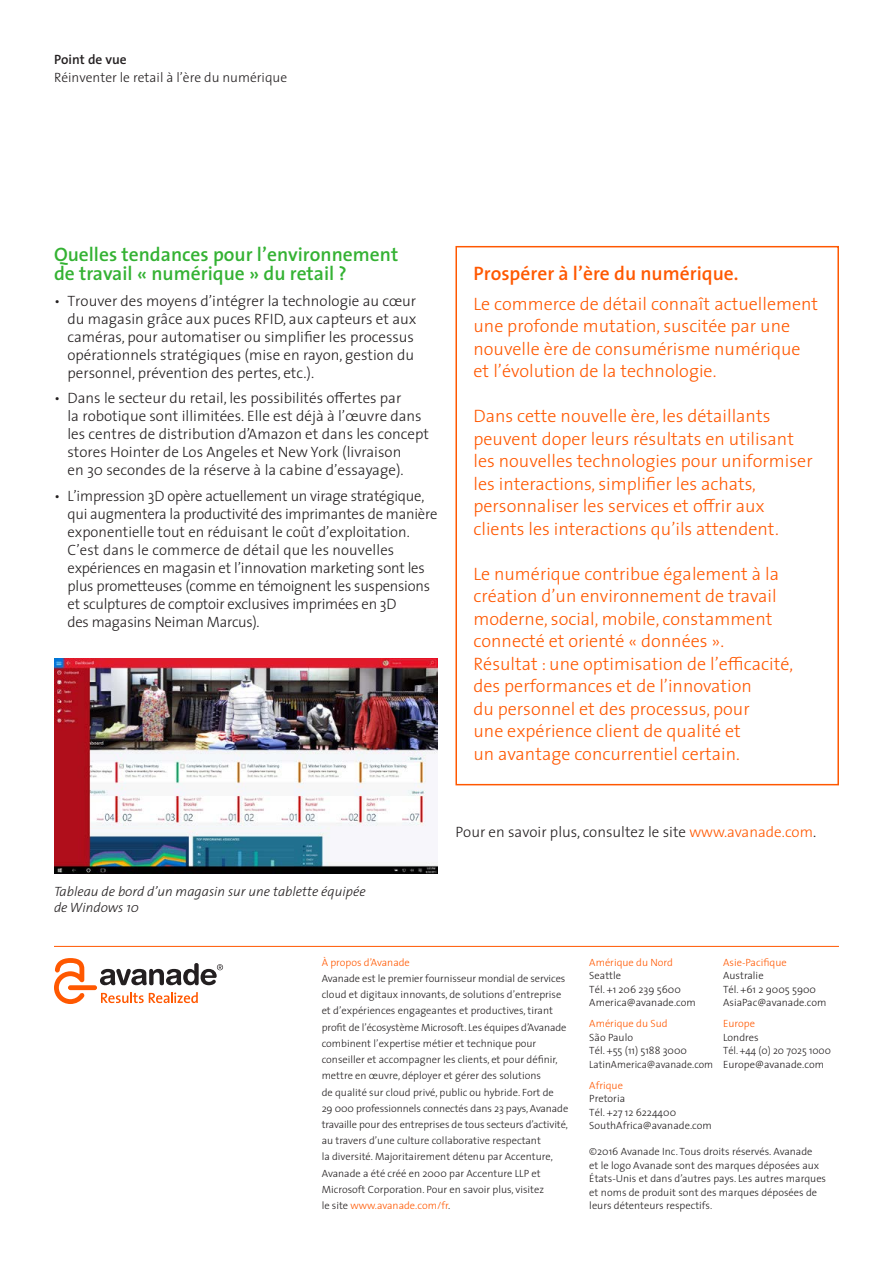
<style>
.page{position:relative;width:893px;height:1263px;background:#fff}
.page>*{position:absolute;margin:0;border:0;box-sizing:border-box;transform-origin:0 0}
.t1{font:600 19.5px/19.5px "The Sans";color:#34b233}
.t2{font:600 19.5px "The Sans";color:#ff5800}
.t3{font:300 18px/22.5px "The Sans";color:#ff5800}
.t4{font:300 15px/18px "The Sans";color:#231f20}
.t5{font:italic 300 13.5px/16.2px "The Sans";color:#231f20}
.t6{font:300 13.5px "The Sans";color:#231f20}
.t7{font:600 13.5px "The Sans";color:#231f20}
.t8{font:300 10.5px/16.2px "The Sans";color:#231f20}
.t9{font:300 10.5px "The Sans";color:#ff5800}
.s1{color:#ff5800}
</style>
<div class="page">
<hr style="left:54px;top:946px;width:785px;height:1px;background:#ff5800">
<svg style="left:100px;top:963px;width:123px;height:22px"></svg>
<div style="left:68px;top:985px;width:29px;height:5px;background:#ff5800;border-radius:2px"></div>
<svg style="left:54px;top:958px;width:31px;height:46px"></svg>
<svg style="left:101px;top:992px;width:97px;height:11px"></svg>
<img style="left:54px;top:658px;width:383px;height:216px">
<div style="left:455px;top:246px;width:384px;height:539px;border:2px solid #ff5800"></div>
<p class="t7" style="left:54px;top:48px;width:74px">Point de vue</p>
<p class="t6" style="left:54px;top:66px;width:235px">Réinventer le retail à l’ère du numérique</p>
<h1 class="t1" style="left:54px;top:244px;width:346px">Quelles tendances pour l’environnement de travail « numérique » du retail ?</h1>
<p class="t4" style="left:68px;top:291px;width:351px;text-indent:-14px">• Trouver des moyens d’intégrer la technologie au cœur du magasin grâce aux puces RFID, aux capteurs et aux caméras, pour automatiser ou simplifier les processus opérationnels stratégiques (mise en rayon, gestion du personnel, prévention des pertes, etc.).</p>
<p class="t4" style="left:68px;top:388px;width:363px;text-indent:-14px">• Dans le secteur du retail, les possibilités offertes par<br>la robotique sont illimitées. Elle est déjà à l’œuvre dans les centres de distribution d’Amazon et dans les concept stores Hointer de Los Angeles et New York (livraison<br>en 30 secondes de la réserve à la cabine d’essayage).</p>
<p class="t4" style="left:68px;top:486px;width:371px;text-indent:-14px">• L’impression 3D opère actuellement un virage stratégique, qui augmentera la productivité des imprimantes de manière exponentielle tout en réduisant le coût d’exploitation.<br>C’est dans le commerce de détail que les nouvelles expériences en magasin et l’innovation marketing sont les plus prometteuses (comme en témoignent les suspensions et sculptures de comptoir exclusives imprimées en 3D<br>des magasins Neiman Marcus).</p>
<h1 class="t2" style="left:473px;top:257px;width:267px">Prospérer à l’ère du numérique.</h1>
<h2 class="t3" style="left:473px;top:292px;width:346px">Le commerce de détail connaît actuellement une profonde mutation, suscitée par une nouvelle ère de consumérisme numérique et l’évolution de la technologie.</h2>
<p class="t3" style="left:473px;top:404px;width:341px">Dans cette nouvelle ère, les détaillants peuvent doper leurs résultats en utilisant les nouvelles technologies pour uniformiser les interactions, simplifier les achats, personnaliser les services et offrir aux clients les interactions qu’ils attendent.</p>
<p class="t3" style="left:473px;top:562px;width:321px">Le numérique contribue également à la création d’un environnement de travail moderne, social, mobile, constamment connecté et orienté « données ».<br>Résultat : une optimisation de l’efficacité, des performances et de l’innovation<br>du personnel et des processus, pour<br>une expérience client de qualité et<br>un avantage concurrentiel certain.</p>
<p class="t5" style="left:54px;top:882px;width:313px">Tableau de bord d’un magasin sur une tablette équipée de Windows 10</p>
<h3 class="t4" style="left:455px;top:822px;width:362px">Pour en savoir plus, consultez le site <span class="s1">www.avanade.com</span>.</h3>
<p class="t9" style="left:322px;top:954px;width:90px">À propos d’Avanade</p>
<p class="t8" style="left:322px;top:970px;width:248px">Avanade est le premier fournisseur mondial de services cloud et digitaux innovants, de solutions d’entreprise et d’expériences engageantes et productives, tirant profit de l’écosystème Microsoft. Les équipes d’Avanade combinent l’expertise métier et technique pour conseiller et accompagner les clients, et pour définir, mettre en œuvre, déployer et gérer des solutions<br>de qualité sur cloud privé, public ou hybride. Fort de<br>29 000 professionnels connectés dans 23 pays, Avanade travaille pour des entreprises de tous secteurs d’activité, au travers d’une culture collaborative respectant<br>la diversité. Majoritairement détenu par Accenture, Avanade a été créé en 2000 par Accenture LLP et Microsoft Corporation. Pour en savoir plus, visitez<br>le site <span class="s1">www.avanade.com/fr</span>.</p>
<p class="t9" style="left:589px;top:954px;width:85px">Amérique du Nord</p>
<p class="t8" style="left:589px;top:969px;width:108px;line-height:13.5px">Seattle<br>Tél. +1 206 239 5600<br>America@avanade.com</p>
<p class="t9" style="left:589px;top:1015px;width:80px">Amérique du Sud</p>
<p class="t8" style="left:589px;top:1030px;width:125px;line-height:13.5px">São Paulo<br>Tél. +55 (11) 5188 3000<br>LatinAmerica@avanade.com</p>
<p class="t9" style="left:589px;top:1077px;width:35px">Afrique</p>
<p class="t8" style="left:589px;top:1092px;width:124px;line-height:13.5px">Pretoria<br>Tél. +27 12 6224400<br>SouthAfrica@avanade.com</p>
<p class="t9" style="left:723px;top:954px;width:65px">Asie-Pacifique</p>
<p class="t8" style="left:723px;top:969px;width:105px;line-height:13.5px">Australie<br>Tél. +61 2 9005 5900<br>AsiaPac@avanade.com</p>
<p class="t9" style="left:723px;top:1015px;width:33px">Europe</p>
<p class="t8" style="left:723px;top:1030px;width:109px;line-height:13.5px">Londres<br>Tél. +44 (0) 20 7025 1000<br>Europe@avanade.com</p>
<p class="t8" style="left:589px;top:1144px;width:238px;line-height:13.5px">©2016 Avanade Inc. Tous droits réservés. Avanade<br>et le logo Avanade sont des marques déposées aux États-Unis et dans d’autres pays. Les autres marques et noms de produit sont des marques déposées de leurs détenteurs respectifs.</p>
</div>
